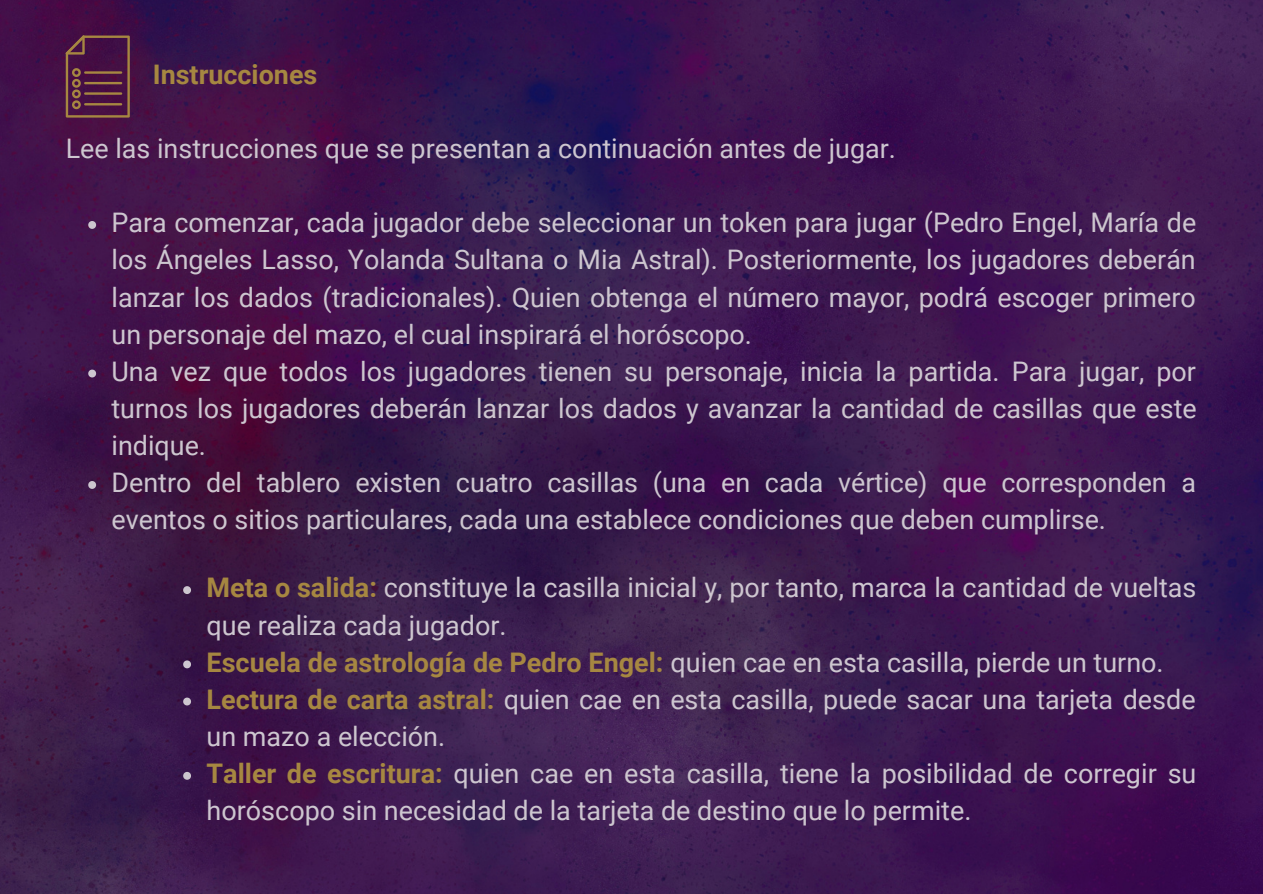
<style>
.page{position:relative;width:1263px;height:894px;background:#fff}
.page>*{position:absolute;margin:0;border:0;box-sizing:border-box;transform-origin:0 0}
.t1{font:27px/37px "Roboto";color:#cdc6cf}
.t2{font:26.85px/37px "Roboto";color:#cdc6cf;text-align:justify}
.t3{font:700 26.85px "Roboto";color:#a68741}
.s1{font-weight:700;color:#a68741}
</style>
<div class="page">
<img style="left:0;top:0;width:1262px;height:893px">
<svg style="left:88px;top:221px;width:8px;height:8px"></svg>
<svg style="left:88px;top:369px;width:8px;height:8px"></svg>
<svg style="left:88px;top:481px;width:8px;height:7px"></svg>
<svg style="left:66px;top:35px;width:64px;height:82px;background:#5b2a42"></svg>
<svg style="left:183px;top:586px;width:8px;height:8px"></svg>
<svg style="left:183px;top:660px;width:8px;height:8px"></svg>
<svg style="left:183px;top:697px;width:8px;height:8px"></svg>
<svg style="left:183px;top:771px;width:8px;height:8px"></svg>
<p class="t3" style="left:153px;top:59px;width:166px">Instrucciones</p>
<p class="t2" style="left:66px;top:130px;width:832px">Lee las instrucciones que se presentan a continuación antes de jugar.</p>
<p class="t2" style="left:112px;top:204px;width:1086px">Para comenzar, cada jugador debe seleccionar un token para jugar (Pedro Engel, María de los Ángeles Lasso, Yolanda Sultana o Mia Astral). Posteriormente, los jugadores deberán lanzar los dados (tradicionales). Quien obtenga el número mayor, podrá escoger primero un personaje del mazo, el cual inspirará el horóscopo.</p>
<p class="t2" style="left:112px;top:353px;width:1087px">Una vez que todos los jugadores tienen su personaje, inicia la partida. Para jugar, por turnos los jugadores deberán lanzar los dados y avanzar la cantidad de casillas que este indique.</p>
<p class="t2" style="left:112px;top:464px;width:1086px">Dentro del tablero existen cuatro casillas (una en cada vértice) que corresponden a eventos o sitios particulares, cada una establece condiciones que deben cumplirse.</p>
<p class="t1" style="left:207px;top:569px;width:991px"><span class="s1">Meta o salida:</span> constituye la casilla inicial y, por tanto, marca la cantidad de vueltas que realiza cada jugador.</p>
<p class="t1" style="left:207px;top:643px;width:959px"><span class="s1">Escuela de astrología de Pedro Engel:</span> quien cae en esta casilla, pierde un turno.</p>
<p class="t1" style="left:207px;top:681px;width:990px"><span class="s1">Lectura de carta astral:</span> quien cae en esta casilla, puede sacar una tarjeta desde un mazo a elección.</p>
<p class="t1" style="left:207px;top:755px;width:991px"><span class="s1">Taller de escritura:</span> quien cae en esta casilla, tiene la posibilidad de corregir su horóscopo sin necesidad de la tarjeta de destino que lo permite.</p>
</div>
